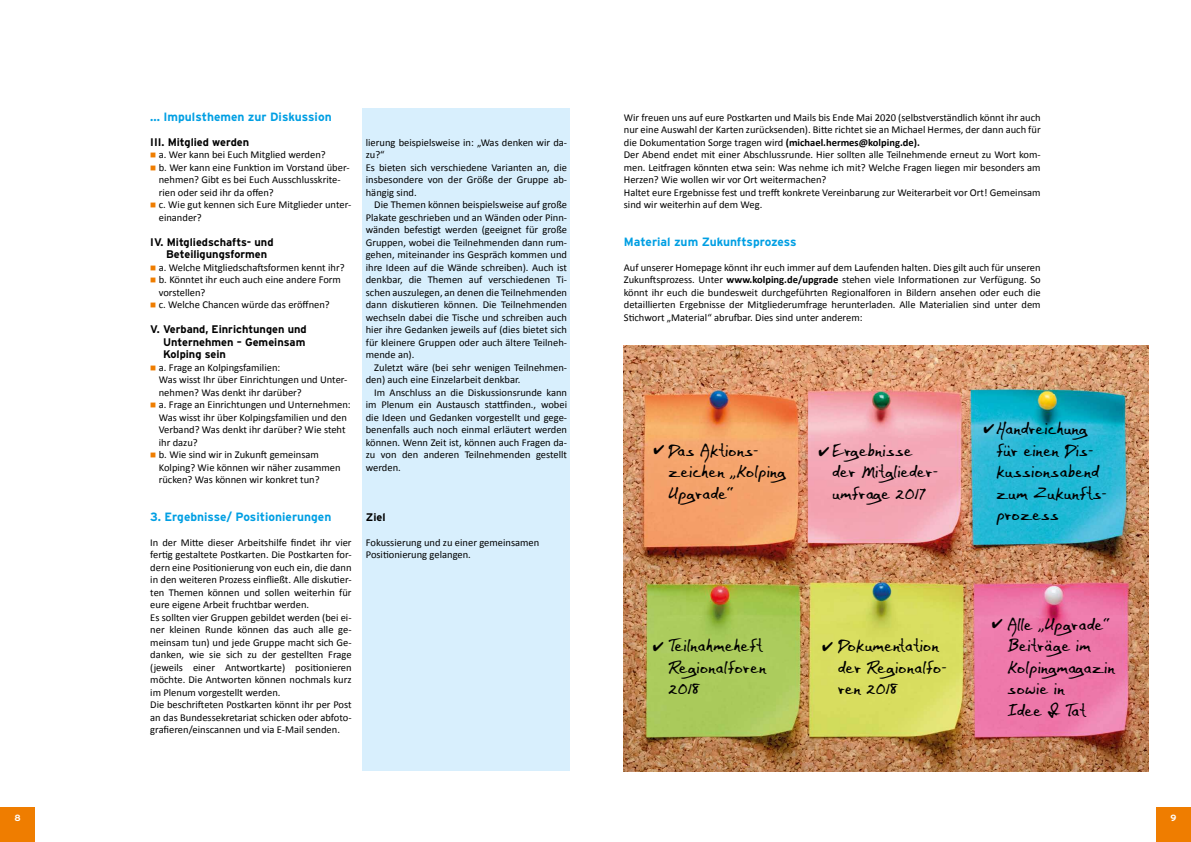
<style>
.page{position:relative;width:1191px;height:842px;background:#fff}
.page>*{position:absolute;margin:0;border:0;box-sizing:border-box;transform-origin:0 0}
.t1{font:21.6px/21.6px "Bailey MF";color:#000}
.t2{font:700 12px "Interstate";color:#009fe3}
.t3{font:700 11px/12.5px "Interstate";color:#000}
.t4{font:10.5px/12.5px "Calibri";color:#000}
.t5{font:700 9px "Interstate";color:#fff}
.s1{font-family:"Button Bonus Circle Negative";font-size:6px;color:#ef7d00}
.s2{font-weight:700}
</style>
<div class="page">
<div style="left:363px;top:108px;width:207px;height:663px;background:#d8effd"></div>
<img style="left:624px;top:346px;width:524px;height:425px">
<div style="left:1155px;top:807px;width:36px;height:35px;background:#ef7d00"></div>
<div style="left:0;top:807px;width:35px;height:35px;background:#ef7d00"></div>
<svg style="left:654px;top:445px;width:10px;height:9px"></svg>
<svg style="left:819px;top:446px;width:10px;height:10px"></svg>
<svg style="left:984px;top:424px;width:10px;height:9px"></svg>
<svg style="left:653px;top:641px;width:10px;height:10px"></svg>
<svg style="left:822px;top:641px;width:10px;height:10px"></svg>
<svg style="left:992px;top:619px;width:10px;height:9px"></svg>
<p class="t2" style="left:150px;top:110px;width:183px">... Impulsthemen zur Diskussion</p>
<p class="t3" style="left:150px;top:136px;width:100px">III. Mitglied werden</p>
<p class="t4" style="left:150px;top:149px;width:177px"><span class="s1">}</span> a. Wer kann bei Euch Mitglied werden?</p>
<p class="t4" style="left:150px;top:161px;width:201px"><span class="s1">}</span> b. Wer kann eine Funktion im Vorstand über-</p>
<p class="t4" style="left:159px;top:174px;width:183px">nehmen? Gibt es bei Euch Ausschlusskrite-</p>
<p class="t4" style="left:159px;top:186px;width:117px">rien oder seid ihr da offen?</p>
<p class="t4" style="left:150px;top:199px;width:202px"><span class="s1">}</span> c. Wie gut kennen sich Eure Mitglieder unter-</p>
<p class="t4" style="left:159px;top:211px;width:44px">einander?</p>
<p class="t3" style="left:166px;top:236px;width:109px;text-indent:-16px">IV. Mitgliedschafts- und<br>Beteiligungsformen</p>
<p class="t4" style="left:150px;top:261px;width:196px"><span class="s1">}</span> a. Welche Mitgliedschaftsformen kennt ihr?</p>
<p class="t4" style="left:150px;top:274px;width:192px"><span class="s1">}</span> b. Könntet ihr euch auch eine andere Form</p>
<p class="t4" style="left:159px;top:286px;width:48px">vorstellen?</p>
<p class="t4" style="left:150px;top:299px;width:181px"><span class="s1">}</span> c. Welche Chancen würde das eröffnen?</p>
<p class="t3" style="left:163px;top:323px;width:145px;text-align:justify;text-indent:-13px">V. Verband, Einrichtungen und Unternehmen – Gemeinsam Kolping sein</p>
<p class="t4" style="left:150px;top:361px;width:132px"><span class="s1">}</span> a. Frage an Kolpingsfamilien:</p>
<p class="t4" style="left:159px;top:374px;width:190px">Was wisst Ihr über Einrichtungen und Unter-</p>
<p class="t4" style="left:159px;top:386px;width:144px">nehmen? Was denkt ihr darüber?</p>
<p class="t4" style="left:150px;top:399px;width:202px"><span class="s1">}</span> a. Frage an Einrichtungen und Unternehmen:</p>
<p class="t4" style="left:159px;top:411px;width:190px">Was wisst ihr über Kolpingsfamilien und den</p>
<p class="t4" style="left:159px;top:424px;width:188px">Verband? Was denkt ihr darüber? Wie steht</p>
<p class="t4" style="left:159px;top:436px;width:40px">ihr dazu?</p>
<p class="t4" style="left:150px;top:449px;width:170px"><span class="s1">}</span> b. Wie sind wir in Zukunft gemeinsam</p>
<p class="t4" style="left:159px;top:461px;width:183px">Kolping? Wie können wir näher zusammen</p>
<p class="t4" style="left:159px;top:474px;width:162px">rücken? Was können wir konkret tun?</p>
<p class="t2" style="left:150px;top:510px;width:183px">3. Ergebnisse/ Positionierungen</p>
<p class="t4" style="left:150px;top:536px;width:203px">In der Mitte dieser Arbeitshilfe findet ihr vier fertig gestaltete Postkarten. Die Postkarten for&shy;dern eine Positionierung von euch ein, die dann in den weiteren Prozess einfließt. Alle diskutier&shy;ten Themen können und sollen weiterhin für eure eigene Arbeit fruchtbar werden.<br>Es sollten vier Gruppen gebildet werden (bei ei&shy;ner kleinen Runde können das auch alle ge&shy;meinsam tun) und jede Gruppe macht sich Ge&shy;danken, wie sie sich zu der gestellten Frage (jeweils einer Antwortkarte) positionieren möchte. Die Antworten können nochmals kurz im Plenum vorgestellt werden.<br>Die beschrifteten Postkarten könnt ihr per Post an das Bundessekretariat schicken oder abfoto&shy;grafieren/einscannen und via E-Mail senden.</p>
<p class="t4" style="left:366px;top:136px;width:203px">lierung beispielsweise in: „Was denken wir da&shy;zu?“<br>Es bieten sich verschiedene Varianten an, die insbesondere von der Größe der Gruppe ab&shy;hängig sind.</p>
<p class="t4" style="left:366px;top:199px;width:203px;text-align:justify;text-indent:9px">Die Themen können beispielsweise auf große Plakate geschrieben und an Wänden oder Pinn&shy;wänden befestigt werden (geeignet für große Gruppen, wobei die Teilnehmenden dann rum&shy;gehen, miteinander ins Gespräch kommen und ihre Ideen auf die Wände schreiben). Auch ist denkbar, die Themen auf verschiedenen Ti&shy;schen auszulegen, an denen die Teilnehmenden dann diskutieren können. Die Teilnehmenden wechseln dabei die Tische und schreiben auch hier ihre Gedanken jeweils auf (dies bietet sich für kleinere Gruppen oder auch ältere Teilneh&shy;mende an).</p>
<p class="t4" style="left:366px;top:361px;width:203px;text-indent:8px">Zuletzt wäre (bei sehr wenigen Teilnehmen&shy;den) auch eine Einzelarbeit denkbar.</p>
<p class="t4" style="left:366px;top:386px;width:203px;text-align:justify;text-indent:9px">Im Anschluss an die Diskussionsrunde kann im Plenum ein Austausch stattfinden., wobei die Ideen und Gedanken vorgestellt und gege&shy;benenfalls auch noch einmal erläutert werden können. Wenn Zeit ist, können auch Fragen da&shy;zu von den anderen Teilnehmenden gestellt werden.</p>
<p class="t3" style="left:366px;top:511px;width:21px">Ziel</p>
<p class="t4" style="left:366px;top:536px;width:175px">Fokussierung und zu einer gemeinsamen<br>Positionierung gelangen.</p>
<p class="t4" style="left:624px;top:111px;width:418px">Wir freuen uns auf eure Postkarten und Mails bis Ende Mai 2020 (selbstverständlich könnt ihr auch nur eine Auswahl der Karten zurücksenden). Bitte richtet sie an Michael Hermes, der dann auch für die Dokumentation Sorge tragen wird <span class="s2">(michael.hermes@kolping.de).<br></span>Der Abend endet mit einer Abschlussrunde. Hier sollten alle Teilnehmende erneut zu Wort kom&shy;men. Leitfragen könnten etwa sein: Was nehme ich mit? Welche Fragen liegen mir besonders am Herzen? Wie wollen wir vor Ort weitermachen?<br>Haltet eure Ergebnisse fest und trefft konkrete Vereinbarung zur Weiterarbeit vor Ort! Gemeinsam sind wir weiterhin auf dem Weg.</p>
<p class="t2" style="left:624px;top:235px;width:174px">Material zum Zukunftsprozess</p>
<p class="t4" style="left:624px;top:261px;width:418px;text-align:justify">Auf unserer Homepage könnt ihr euch immer auf dem Laufenden halten. Dies gilt auch für unseren Zukunftsprozess. Unter <span class="s2">www.kolping.de/upgrade</span> stehen viele Informationen zur Verfügung. So könnt ihr euch die bundesweit durchgeführten Regionalforen in Bildern ansehen oder euch die detaillierten Ergebnisse der Mitgliederumfrage herunterladen. Alle Materialien sind unter dem Stichwort „Material“ abrufbar. Dies sind unter anderem:</p>
<h1 class="t1" style="left:669px;top:439px;width:119px">Das Aktions&shy;zeichen „Kolping<br>Upgrade“</h1>
<h1 class="t1" style="left:833px;top:439px;width:107px">Ergebnisse der Mitglieder&shy;umfrage 2017</h1>
<h1 class="t1" style="left:669px;top:635px;width:99px">Teilnahmeheft<br>Regionalforen<br>2018</h1>
<h1 class="t1" style="left:838px;top:635px;width:111px">Dokumentation der Regionalfo&shy;ren 2018</h1>
<h1 class="t1" style="left:996px;top:417px;width:112px">Handreichung für einen Dis&shy;kussionsabend zum Zukunfts&shy;prozess</h1>
<h1 class="t1" style="left:1008px;top:613px;width:109px">Alle „Upgrade“<br>Beiträge im<br>Kolpingmagazin sowie in<br>Idee &amp; Tat</h1>
<p class="t5" style="left:14px;top:813px;width:8px">8</p>
<p class="t5" style="left:1170px;top:813px;width:7px">9</p>
</div>
